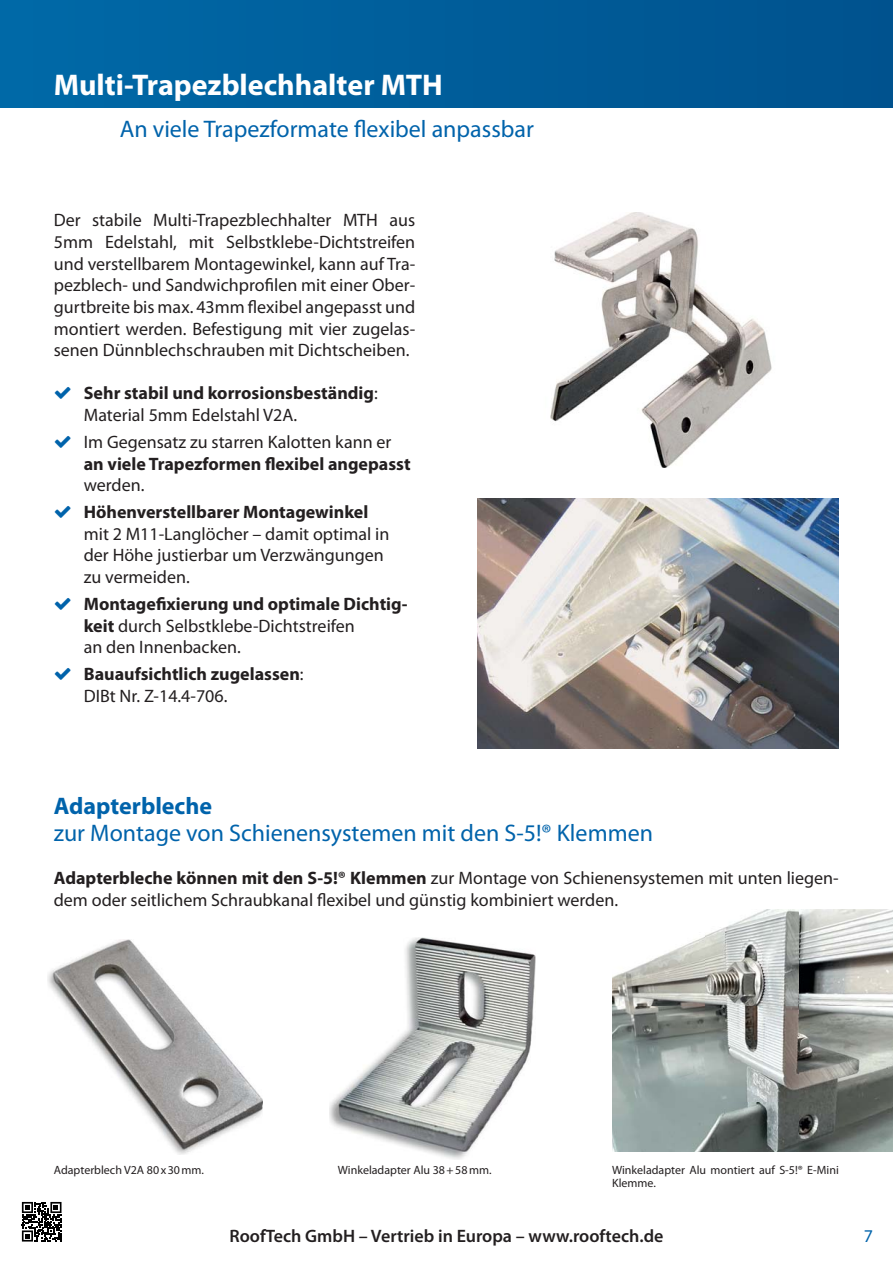
<style>
.page{position:relative;width:893px;height:1263px;background:#fff}
.page>*{position:absolute;margin:0;border:0;box-sizing:border-box;transform-origin:0 0}
.t1{font:700 30px "Myriad Pro";color:#fff}
.t2{font:24px "Myriad Pro";color:#0063ab}
.t3{font:700 24px "Myriad Pro";color:#0063ab}
.t4{font:18px/21.6px "Myriad Pro";color:#231f20}
.t5{font:700 18px/21.6px "Myriad Pro";color:#231f20}
.t6{font:600 18px "Myriad Pro";color:#231f20}
.t7{font:18px "Myriad Pro";color:#0063ab}
.t8{font:12px/13.5px "Myriad Pro";color:#231f20}
.s1{font-weight:400}
.s2{font-weight:700}
</style>
<div class="page">
<div style="left:0;top:0;width:893px;height:107px;background:#005d9a"></div>
<img style="left:550px;top:212px;width:222px;height:255px">
<img style="left:48px;top:939px;width:215px;height:215px">
<img style="left:329px;top:938px;width:206px;height:221px">
<img style="left:612px;top:909px;width:281px;height:242px">
<img style="left:477px;top:498px;width:362px;height:251px">
<svg style="left:21px;top:1201px;width:41px;height:41px"></svg>
<svg style="left:22px;top:1202px;width:40px;height:39px"></svg>
<h1 class="t1" style="left:54px;top:73px;width:391px">Multi-Trapezblechhalter MTH</h1>
<h2 class="t2" style="left:120px;top:120px;width:416px">An viele Trapezformate flexibel anpassbar</h2>
<p class="t4" style="left:54px;top:211px;width:363px;text-align:justify">Der stabile Multi-Trapezblechhalter MTH aus 5mm Edelstahl, mit Selbstklebe-Dichtstreifen und verstellbarem Montagewinkel, kann auf Tra&shy;pezblech- und Sandwichprofilen mit einer Ober&shy;gurtbreite bis max. 43mm flexibel angepasst und montiert werden. Befestigung mit vier zugelas&shy;senen Dünnblechschrauben mit Dichtscheiben.</p>
<p class="t5" style="left:84px;top:384px;width:295px">Sehr stabil und korrosionsbeständig<span class="s1">:<br>Material 5mm Edelstahl V2A.</span></p>
<p class="t4" style="left:84px;top:433px;width:309px">Im Gegensatz zu starren Kalotten kann er</p>
<p class="t5" style="left:84px;top:454px;width:328px">an viele Trapezformen flexibel angepasst</p>
<p class="t4" style="left:84px;top:476px;width:62px">werden.</p>
<p class="t5" style="left:84px;top:503px;width:286px">Höhenverstellbarer Montagewinkel</p>
<p class="t4" style="left:84px;top:525px;width:307px">mit 2 M11-Langlöcher – damit optimal in der Höhe justierbar um Verzwängungen zu vermeiden.</p>
<p class="t4" style="left:84px;top:595px;width:325px"><span class="s2">Montagefixierung und optimale Dichtig&shy;keit</span> durch Selbstklebe-Dichtstreifen<br>an den Innenbacken.</p>
<p class="t5" style="left:84px;top:665px;width:221px">Bauaufsichtlich zugelassen<span class="s1">:<br>DIBt Nr. Z-14.4-706.</span></p>
<h2 class="t3" style="left:54px;top:797px;width:160px">Adapterbleche</h2>
<h2 class="t2" style="left:54px;top:824px;width:601px">zur Montage von Schienensystemen mit den S-5!® Klemmen</h2>
<p class="t4" style="left:54px;top:869px;width:786px"><span class="s2">Adapterbleche können mit den S-5!® Klemmen</span> zur Montage von Schienensystemen mit unten liegen&shy;dem oder seitlichem Schraubkanal flexibel und günstig kombiniert werden.</p>
<p class="t8" style="left:54px;top:1164px;width:152px">Adapterblech V2A 80 x 30 mm.</p>
<p class="t8" style="left:612px;top:1164px;width:228px">Winkeladapter Alu montiert auf S-5!® E-Mini<br>Klemme.</p>
<p class="t8" style="left:338px;top:1164px;width:155px">Winkeladapter Alu 38 + 58 mm.</p>
<p class="t6" style="left:229px;top:1229px;width:435px">RoofTech GmbH – Vertrieb in Europa – www.rooftech.de</p>
<p class="t7" style="left:864px;top:1229px;width:11px">7</p>
</div>
